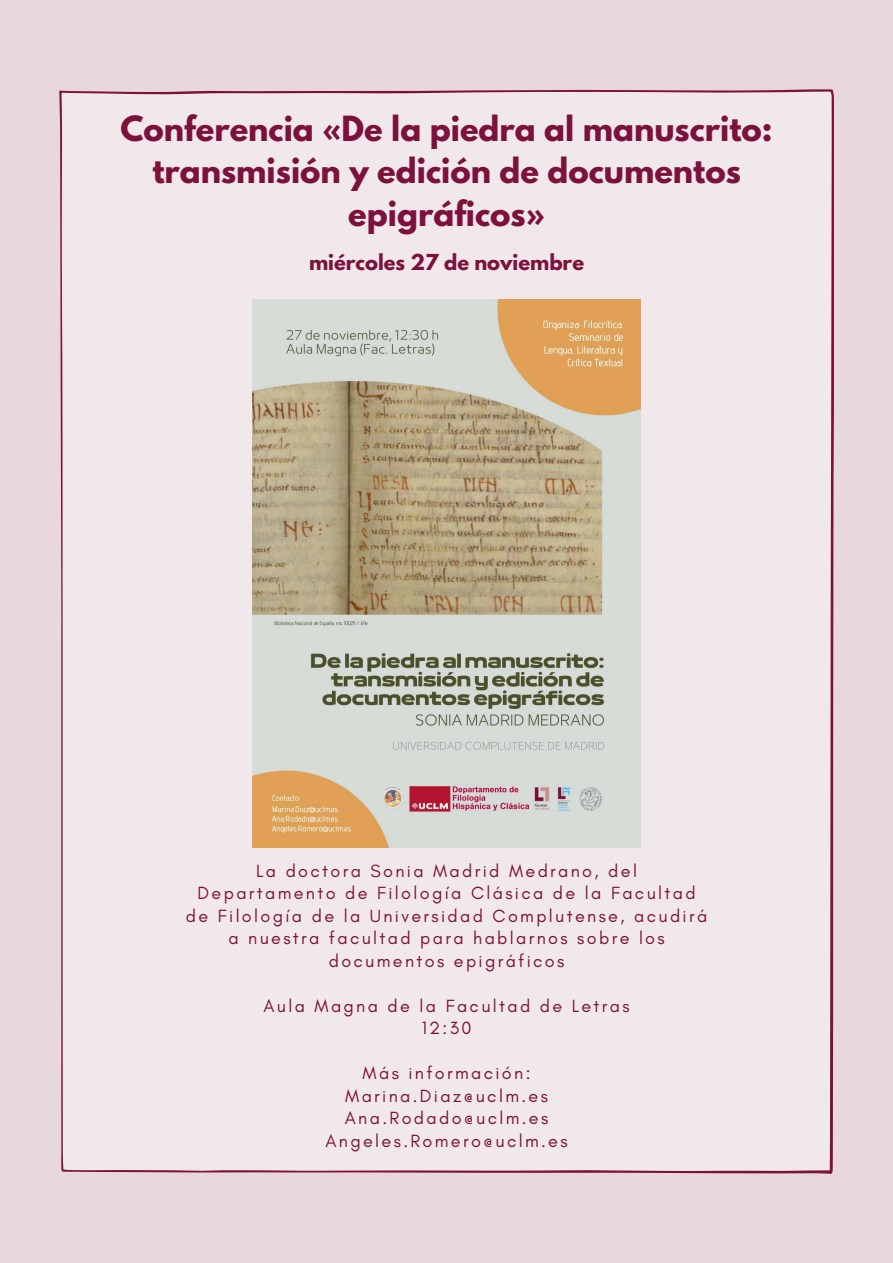
<style>
.page{position:relative;width:893px;height:1263px;background:#e8d8dd}
.page>*{position:absolute;margin:0;border:0;box-sizing:border-box;transform-origin:0 0}
.t1{font:700 30.75px/42.8px "League Spartan";color:#7c123c;text-align:center}
.t2{font:700 19.5px "League Spartan";color:#7c123c}
.t3{font:18px/22.5px "Glacial Indifference";letter-spacing:.13em;color:#7c123c;text-align:center}
</style>
<div class="page">
<div style="left:59px;top:89px;width:775px;height:1085px;background:#f1e8eb"></div>
<img style="left:252px;top:299px;width:389px;height:549px">
<h2 class="t1" style="left:120px;top:111px;width:653px">Conferencia «De la piedra al manuscrito: transmisión y edición de documentos epigráficos»</h2>
<p class="t2" style="left:309px;top:252px;width:276px">miércoles 27 de noviembre</p>
<p class="t3" style="left:186px;top:859px;width:523px">La doctora Sonia Madrid Medrano, del Departamento de Filología Clásica de la Facultad de Filología de la Universidad Complutense, acudirá a nuestra facultad para hablarnos sobre los documentos epigráficos</p>
<p class="t3" style="left:263px;top:994px;width:368px">Aula Magna de la Facultad de Letras</p>
<p class="t3" style="left:422px;top:1016px;width:51px">12:30</p>
<p class="t3" style="left:363px;top:1061px;width:169px">Más información:</p>
<p class="t3" style="left:345px;top:1084px;width:204px">Marina.Diaz@uclm.es</p>
<p class="t3" style="left:345px;top:1106px;width:205px">Ana.Rodado@uclm.es</p>
<p class="t3" style="left:325px;top:1129px;width:244px">Angeles.Romero@uclm.es</p>
</div>
